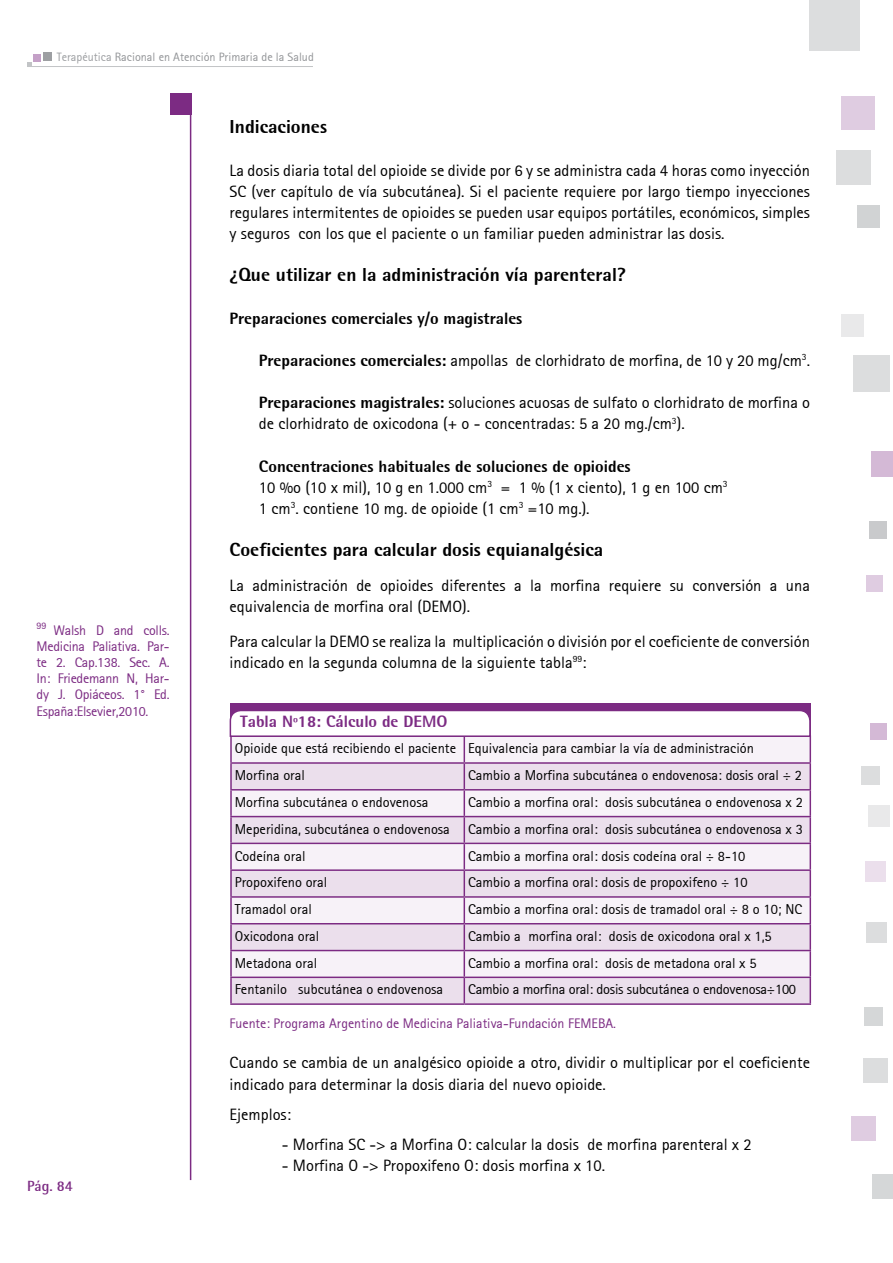
<style>
.page{position:relative;width:893px;height:1263px;background:#fff}
.page>*{position:absolute;margin:0;border:0;box-sizing:border-box;transform-origin:0 0}
.t1{font:800 18.9px "AT Rotis Semi Sans";color:#000}
.t2{font:16.5px/21.1px "AT Rotis Sans Serif";color:#000}
.t3{font:800 16.5px "AT Rotis Semi Sans";color:#000}
.t4{font:800 16.5px "AT Rotis Semi Sans";color:#7c2b83}
.t5{font:700 14.85px "AT Rotis Semi Sans";color:#7c2b83}
.t6{font:14.4px/26.8px "AT Rotis Sans Serif";color:#000}
.t7{font:13.95px/16.2px "AT Rotis Sans Serif";color:#7c2b83;text-align:justify}
.t8{font:12.15px "AT Rotis Sans Serif";color:#939598}
.s1{color:#9d9fa2}
.s2{font-family:"AT Rotis Semi Sans";font-weight:800}
</style>
<div class="page">
<div style="left:43px;top:52px;width:9px;height:9px;background:#9d9fa2"></div>
<div style="left:34px;top:55px;width:7px;height:7px;background:#c4a0c7"></div>
<svg style="left:28px;top:62px;width:4px;height:4px"></svg>
<hr style="left:28px;top:66px;width:285px;height:1px;background:#c2c4c6">
<div style="left:170px;top:94px;width:21px;height:21px;background:#7c2b83"></div>
<hr style="left:190px;top:94px;width:1px;height:1086px;background:#7c2b83">
<div style="left:809px;top:0;width:51px;height:51px;background:#dcddde"></div>
<div style="left:841px;top:96px;width:34px;height:33px;background:#dfcce1"></div>
<div style="left:836px;top:150px;width:34px;height:34px;background:#dcddde"></div>
<div style="left:857px;top:205px;width:23px;height:23px;background:#d1d3d4"></div>
<div style="left:840px;top:314px;width:23px;height:23px;background:#e9e9ea"></div>
<div style="left:853px;top:355px;width:36px;height:37px;background:#dcddde"></div>
<div style="left:869px;top:521px;width:17px;height:17px;background:#c9cacc"></div>
<div style="left:866px;top:575px;width:17px;height:17px;background:#dfcce1"></div>
<div style="left:870px;top:723px;width:17px;height:17px;background:#d4b9d6"></div>
<div style="left:862px;top:766px;width:18px;height:19px;background:#dcddde"></div>
<div style="left:868px;top:806px;width:21px;height:21px;background:#e9e9ea"></div>
<div style="left:866px;top:922px;width:21px;height:21px;background:#dcddde"></div>
<div style="left:865px;top:861px;width:20px;height:21px;background:#ebdfec"></div>
<div style="left:865px;top:1007px;width:18px;height:19px;background:#d5d7d8"></div>
<div style="left:863px;top:1058px;width:25px;height:25px;background:#dcddde"></div>
<div style="left:852px;top:1116px;width:24px;height:25px;background:#dfcce1"></div>
<div style="left:872px;top:1174px;width:21px;height:25px;background:#d5d7d8"></div>
<div style="left:871px;top:451px;width:22px;height:26px;background:#d4b9d6"></div>
<hr style="left:230px;top:1003px;width:234px;height:2px;background:#7c2b83">
<hr style="left:464px;top:1003px;width:347px;height:2px;background:#7c2b83">
<div style="left:230px;top:704px;width:581px;height:33px;background:#7c2b83"></div>
<svg style="left:229px;top:711px;width:582px;height:292px"></svg>
<p class="t8" style="left:57px;top:49px;width:259px"><span class="s1">Terapéutica</span> Racional en Atención Primaria de la Salud</p>
<p class="t7" style="left:37px;top:622px;width:135px"><sup>99</sup> Walsh D and colls.<br>Medicina Paliativa. Par&shy;te 2. Cap.138. Sec. A.<br>In: Friedemann N, Har&shy;dy J. Opiáceos. 1° Ed.<br>España:Elsevier,2010.</p>
<p class="t5" style="left:27px;top:1177px;width:47px">Pág. 84</p>
<p class="t1" style="left:230px;top:115px;width:99px">Indicaciones</p>
<p class="t2" style="left:230px;top:159px;width:582px;text-align:justify">La dosis diaria total del opioide se divide por 6 y se administra cada 4 horas como inyección SC (ver capítulo de vía subcutánea). Si el paciente requiere por largo tiempo inyecciones regulares intermitentes de opioides se pueden usar equipos portátiles, económicos, simples y seguros con los que el paciente o un familiar pueden administrar las dosis.</p>
<p class="t1" style="left:230px;top:263px;width:398px">¿Que utilizar en la administración vía parenteral?</p>
<p class="t3" style="left:230px;top:307px;width:294px">Preparaciones comerciales y/o magistrales</p>
<p class="t2" style="left:259px;top:350px;width:553px"><span class="s2">Preparaciones comerciales:</span> ampollas de clorhidrato de morfina, de 10 y 20 mg/cm<sup>3</sup>.</p>
<p class="t2" style="left:259px;top:392px;width:553px"><span class="s2">Preparaciones magistrales:</span> soluciones acuosas de sulfato o clorhidrato de morfina o de clorhidrato de oxicodona (+ o - concentradas: 5 a 20 mg./cm<sup>3</sup>).</p>
<p class="t3" style="left:259px;top:456px;width:373px">Concentraciones habituales de soluciones de opioides</p>
<p class="t2" style="left:259px;top:477px;width:470px">10 %o (10 x mil), 10 g en 1.000 cm<sup>3</sup> = 1 % (1 x ciento), 1 g en 100 cm<sup>3<br></sup>1 cm<sup>3</sup>. contiene 10 mg. de opioide (1 cm<sup>3</sup> =10 mg.).</p>
<p class="t1" style="left:230px;top:538px;width:375px">Coeficientes para calcular dosis equianalgésica</p>
<p class="t2" style="left:230px;top:575px;width:582px">La administración de opioides diferentes a la morfina requiere su conversión a una equivalencia de morfina oral (DEMO).</p>
<p class="t2" style="left:230px;top:630px;width:582px">Para calcular la DEMO se realiza la multiplicación o división por el coeficiente de conversión indicado en la segunda columna de la siguiente tabla<sup>99</sup>:</p>
<p class="t4" style="left:240px;top:711px;width:209px">Tabla Nº18: Cálculo de DEMO</p>
<p class="t6" style="left:235px;top:735px;width:521px">Opioide que está recibiendo el paciente Equivalencia para cambiar la vía de administración<br>Morfina oral</p>
<p class="t6" style="left:468px;top:762px;width:335px">Cambio a Morfina subcutánea o endovenosa: dosis oral ÷ 2</p>
<p class="t6" style="left:235px;top:788px;width:195px">Morfina subcutánea o endovenosa</p>
<p class="t6" style="left:468px;top:788px;width:336px">Cambio a morfina oral: dosis subcutánea o endovenosa x 2</p>
<p class="t6" style="left:235px;top:815px;width:217px">Meperidina, subcutánea o endovenosa</p>
<p class="t6" style="left:468px;top:815px;width:336px">Cambio a morfina oral: dosis subcutánea o endovenosa x 3</p>
<p class="t6" style="left:235px;top:842px;width:72px">Codeína oral</p>
<p class="t6" style="left:468px;top:842px;width:279px">Cambio a morfina oral: dosis codeína oral ÷ 8-10</p>
<p class="t6" style="left:235px;top:869px;width:94px">Propoxifeno oral</p>
<p class="t6" style="left:468px;top:869px;width:281px">Cambio a morfina oral: dosis de propoxifeno ÷ 10</p>
<p class="t6" style="left:235px;top:896px;width:79px">Tramadol oral</p>
<p class="t6" style="left:468px;top:896px;width:336px">Cambio a morfina oral: dosis de tramadol oral ÷ 8 o 10; NC</p>
<p class="t6" style="left:235px;top:922px;width:86px">Oxicodona oral</p>
<p class="t6" style="left:468px;top:922px;width:305px">Cambio a morfina oral: dosis de oxicodona oral x 1,5</p>
<p class="t6" style="left:235px;top:949px;width:84px">Metadona oral</p>
<p class="t6" style="left:468px;top:949px;width:290px">Cambio a morfina oral: dosis de metadona oral x 5</p>
<p class="t6" style="left:235px;top:976px;width:210px">Fentanilo subcutánea o endovenosa</p>
<p class="t6" style="left:468px;top:976px;width:330px">Cambio a morfina oral: dosis subcutánea o endovenosa÷100</p>
<p class="t7" style="left:230px;top:1015px;width:388px">Fuente: Programa Argentino de Medicina Paliativa-Fundación FEMEBA.</p>
<p class="t2" style="left:230px;top:1052px;width:582px">Cuando se cambia de un analgésico opioide a otro, dividir o multiplicar por el coeficiente indicado para determinar la dosis diaria del nuevo opioide.</p>
<p class="t2" style="left:230px;top:1103px;width:63px">Ejemplos:</p>
<p class="t2" style="left:282px;top:1133px;width:471px">- Morfina SC -&gt; a Morfina O: calcular la dosis de morfina parenteral x 2</p>
<p class="t2" style="left:282px;top:1155px;width:325px">- Morfina O -&gt; Propoxifeno O: dosis morfina x 10.</p>
</div>
